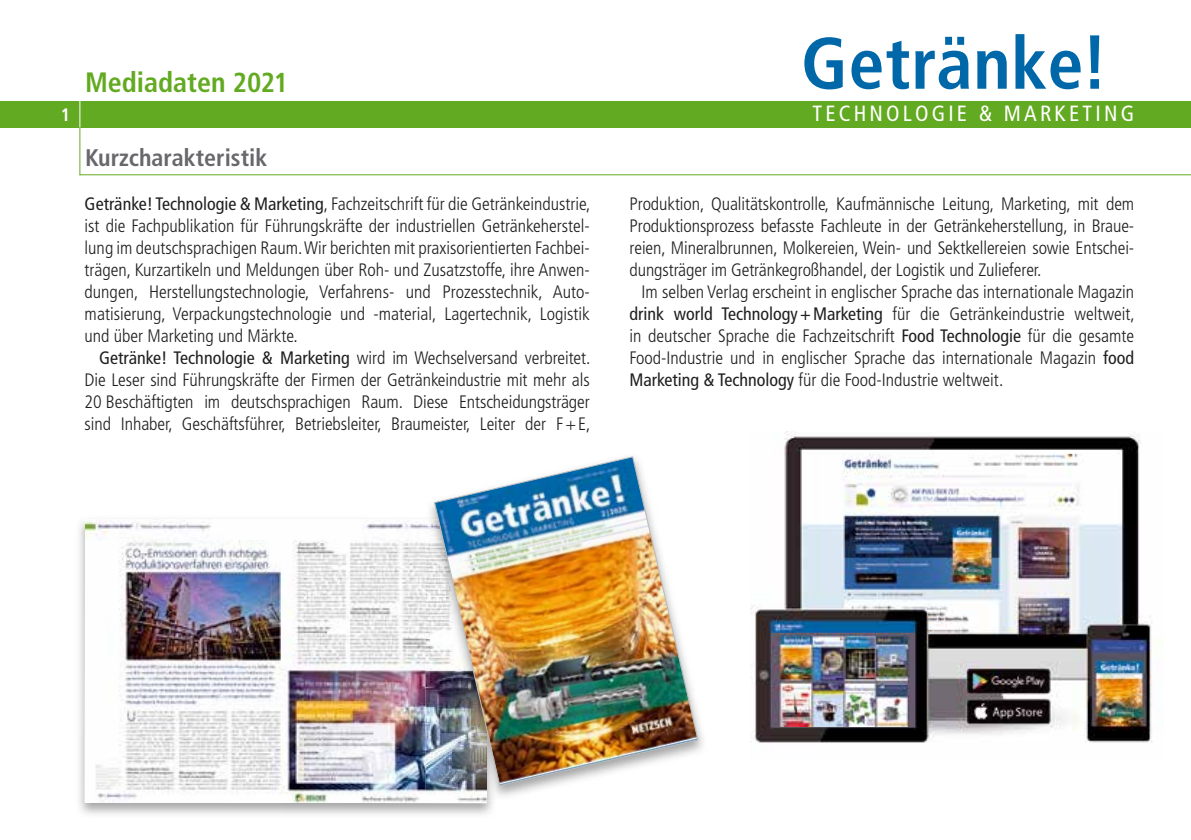
<style>
.page{position:relative;width:1191px;height:840px;background:#fff}
.page>*{position:absolute;margin:0;border:0;box-sizing:border-box;transform-origin:0 0}
.t1{font:700 condensed 72.8px "Frutiger LT Std";letter-spacing:.01em;color:#0068a9}
.t2{font:700 condensed 28px "Frutiger LT Std";color:#62aa21}
.t3{font:700 condensed 24px "Frutiger LT Std";color:#68676c}
.t4{font:condensed 22px "Frutiger LT Std";letter-spacing:.145em;color:#fff}
.t5{font:300 condensed 18px/22px "Frutiger LT Std";letter-spacing:-.005em;color:#1f1e20;text-align:justify}
.t6{font:700 condensed 18px "Frutiger LT Std";color:#fff}
.s1{font-size:27.4px}
.s2{font-weight:400}
.s3{font-size:76.4px}
</style>
<div class="page">
<img style="left:79px;top:521px;width:413px;height:294px">
<img style="left:85px;top:519px;width:402px;height:283px">
<img style="left:426px;top:519px;width:61px;height:281px">
<img style="left:434px;top:455px;width:265px;height:331px">
<hr style="left:79px;top:122px;width:1px;height:53px;background:#62aa21">
<hr style="left:80px;top:174px;width:1111px;height:1px;background:#62aa21">
<img style="left:750px;top:431px;width:414px;height:312px">
<img style="left:771px;top:633px;width:143px;height:92px">
<div style="left:0;top:101px;width:1191px;height:26px;background:#62aa21"></div>
<hr style="left:79px;top:96px;width:1px;height:31px;background:#fff">
<p class="t6" style="left:61px;top:104px;width:11px">1</p>
<h2 class="t2" style="left:85px;top:66px;width:204px">Mediadaten <span class="s1">2021</span></h2>
<h3 class="t3" style="left:85px;top:143px;width:184px">Kurzcharakteristik</h3>
<p class="t5" style="left:85px;top:192px;width:507px"><span class="s2">Getränke! Technologie &amp; Marketing</span>, Fachzeitschrift für die Getränkeindustrie, ist die Fachpublikation für Führungskräfte der industriellen Getränkeherstel&shy;lung im deutschsprachigen Raum. Wir berichten mit praxisorientierten Fachbei&shy;trägen, Kurzartikeln und Meldungen über Roh- und Zusatzstoffe, ihre Anwen&shy;dungen, Herstellungstechnologie, Verfahrens- und Prozesstechnik, Auto&shy;matisierung, Verpackungstechnologie und -material, Lagertechnik, Logistik und über Marketing und Märkte.</p>
<p class="t5" style="left:85px;top:346px;width:507px;text-indent:14px"><span class="s2">Getränke! Technologie &amp; Marketing</span> wird im Wechselversand verbreitet.<br>Die Leser sind Führungskräfte der Firmen der Getränkeindustrie mit mehr als 20 Beschäftigten im deutschsprachigen Raum. Diese Entscheidungsträger sind Inhaber, Geschäftsführer, Betriebsleiter, Braumeister, Leiter der F + E,</p>
<h1 class="t1" style="left:801px;top:20px;width:308px">Getränke<span class="s3">!</span></h1>
<p class="t4" style="left:812px;top:101px;width:323px">TECHNOLOGIE &amp; MARKETING</p>
<p class="t5" style="left:629px;top:192px;width:506px">Produktion, Qualitätskontrolle, Kaufmännische Leitung, Marketing, mit dem Produktionsprozess befasste Fachleute in der Getränkeherstellung, in Braue&shy;reien, Mineralbrunnen, Molkereien, Wein- und Sektkellereien sowie Entschei&shy;dungsträger im Getränkegroßhandel, der Logistik und Zulieferer.</p>
<p class="t5" style="left:629px;top:280px;width:507px;text-indent:12px">Im selben Verlag erscheint in englischer Sprache das internationale Magazin <span class="s2">drink world Technology + Marketing</span> für die Getränkeindustrie weltweit, in deutscher Sprache die Fachzeitschrift <span class="s2">Food Technologie</span> für die gesamte Food- Industrie und in englischer Sprache das inter na tionale Magazin <span class="s2">food Marketing &amp; Technology</span> für die Food-Industrie weltweit.</p>
</div>
